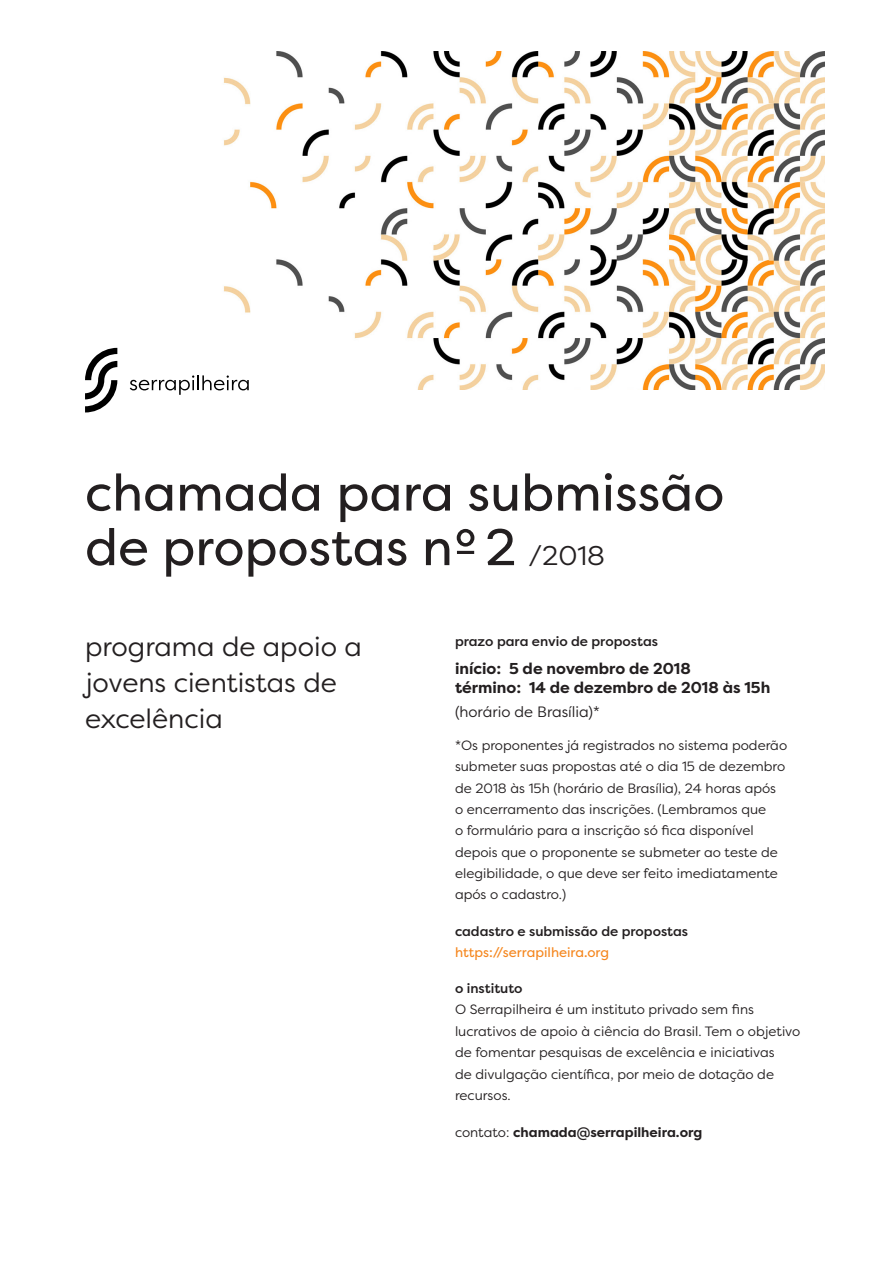
<style>
.page{position:relative;width:893px;height:1263px;background:#fff}
.page>*{position:absolute;margin:0;border:0;box-sizing:border-box;transform-origin:0 0}
.Capa{font:51.3px/54.6px "Filson Pro";color:#231f20}
.t1{font:27px/36px "Filson Pro";color:#231f20}
.t2{font:700 15.75px "Filson Pro";color:#231f20}
.t3{font:15px "Filson Pro";color:#231f20}
.t4{font:13.5px/21.5px "Filson Pro";color:#231f20}
.subtitulo_capa{font:500 13.5px "Filson Pro";color:#231f20}
.t5{font:700 13.5px "Filson Pro";color:#231f20}
.t6{font:13.5px "Filson Pro";color:#f5871f}
.s1{font-size:27px}
.s2{font-weight:400}
</style>
<div class="page">
<img style="left:223px;top:51px;width:602px;height:338px">
<svg style="left:130px;top:375px;width:119px;height:20px"></svg>
<svg style="left:85px;top:348px;width:32px;height:64px"></svg>
<p class="Capa" style="left:85px;top:465px;width:641px">chamada para submissão de propostas nº 2 <span class="s1">/2018</span></p>
<p class="t1" style="left:85px;top:628px;width:278px">programa de apoio a jovens cientistas de excelência</p>
<p class="subtitulo_capa" style="left:455px;top:632px;width:205px">prazo para envio de propostas</p>
<p class="t2" style="left:455px;top:658px;width:237px">início: 5 de novembro de 2018</p>
<p class="t2" style="left:455px;top:677px;width:317px">término: 14 de dezembro de 2018 às 15h</p>
<p class="t3" style="left:455px;top:701px;width:146px">(horário de Brasília)*</p>
<p class="t4" style="left:455px;top:734px;width:334px">*Os proponentes já registrados no sistema poderão submeter suas propostas até o dia 15 de dezembro de 2018 às 15h (horário de Brasília), 24 horas após o encerramento das inscrições. (Lembramos que<br>o formulário para a inscrição só fica disponível depois que o proponente se submeter ao teste de elegibilidade, o que deve ser feito imediatamente após o cadastro.)</p>
<p class="subtitulo_capa" style="left:455px;top:921px;width:235px">cadastro e submissão de propostas</p>
<p class="t6" style="left:455px;top:943px;width:156px">https://serrapilheira.org</p>
<p class="subtitulo_capa" style="left:455px;top:979px;width:69px">o instituto</p>
<p class="t4" style="left:455px;top:998px;width:347px">O Serrapilheira é um instituto privado sem fins lucrativos de apoio à ciência do Brasil. Tem o objetivo de fomentar pesquisas de excelência e iniciativas<br>de divulgação científica, por meio de dotação de recursos.</p>
<p class="t5" style="left:455px;top:1123px;width:249px"><span class="s2">contato:</span> chamada@serrapilheira.org</p>
</div>
